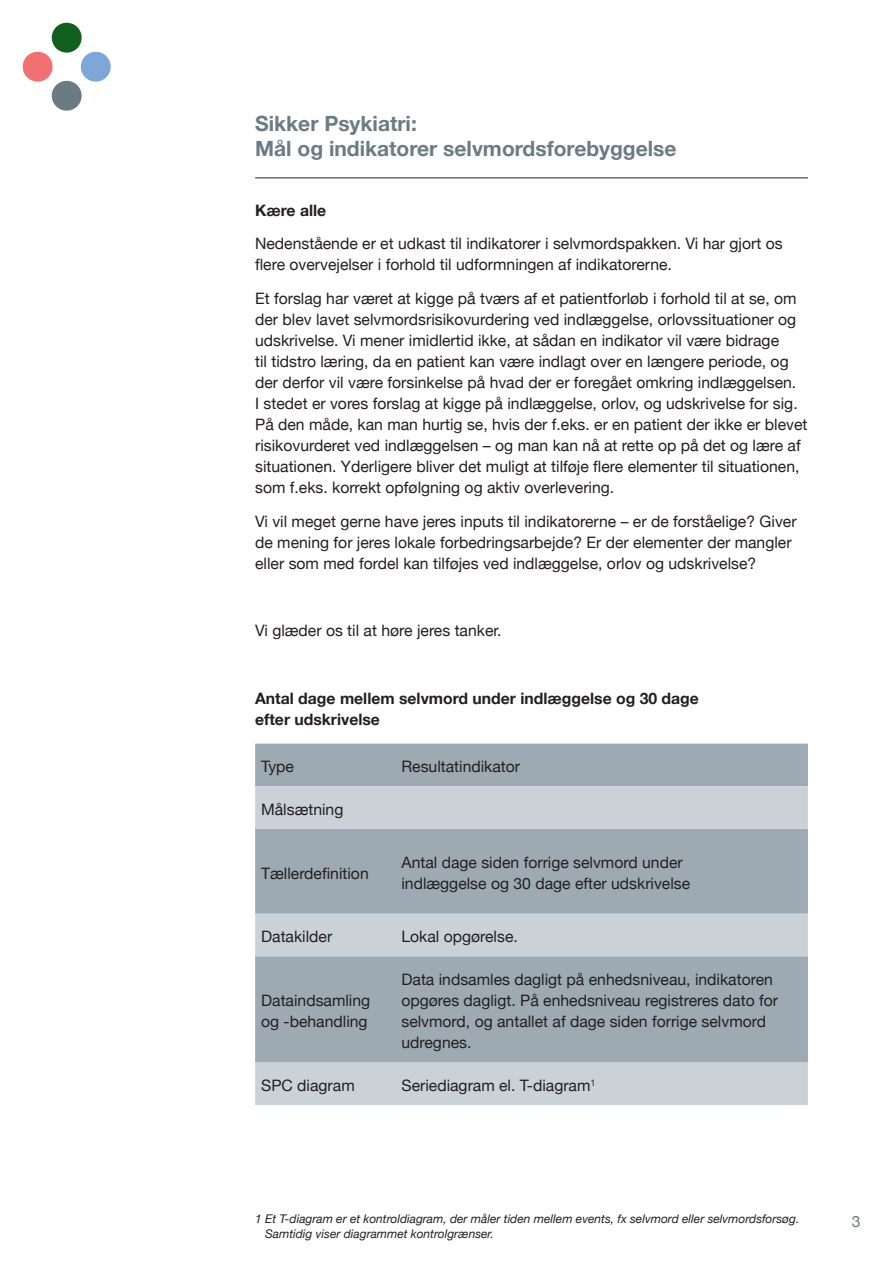
<style>
.page{position:relative;width:893px;height:1263px;background:#fff}
.page>*{position:absolute;margin:0;border:0;box-sizing:border-box;transform-origin:0 0}
.Overskrift{font:700 21px/25.2px "Helvetica Neue";color:#6b7a83}
.Brød{font:15.75px/21px "Helvetica Neue";color:#231f20}
.Brød-2{font:700 15.75px/21px "Helvetica Neue";color:#231f20}
.Brød-3{font:15.75px "Helvetica Neue";color:#6b7a83}
.Note{font:italic 12px/15px "Helvetica Neue";color:#231f20}
</style>
<div class="page">
<svg style="left:22px;top:22px;width:89px;height:89px"></svg>
<hr style="left:255px;top:177px;width:553px;height:1px;background:#231f20">
<div style="left:255px;top:744px;width:553px;height:42px;background:#9eaab3"></div>
<svg style="left:255px;top:786px;width:553px;height:319px;background:#b0bac1"></svg>
<p class="Overskrift" style="left:255px;top:111px;width:423px">Sikker Psykiatri:<br>Mål og indikatorer selvmordsforebyggelse</p>
<p class="Brød-2" style="left:255px;top:200px;width:73px">Kære alle</p>
<p class="Brød" style="left:255px;top:234px;width:529px">Nedenstående er et udkast til indikatorer i selvmordspakken. Vi har gjort os flere overvejelser i forhold til udformningen af indikatorerne.</p>
<p class="Brød" style="left:255px;top:289px;width:554px">Et forslag har været at kigge på tværs af et patientforløb i forhold til at se, om der blev lavet selvmordsrisikovurdering ved indlæggelse, orlovssituationer og udskrivelse. Vi mener imidlertid ikke, at sådan en indikator vil være bidrage<br>til tidstro læring, da en patient kan være indlagt over en længere periode, og der derfor vil være forsinkelse på hvad der er foregået omkring indlæggelsen.<br>I stedet er vores forslag at kigge på indlæggelse, orlov, og udskrivelse for sig.<br>På den måde, kan man hurtig se, hvis der f.eks. er en patient der ikke er blevet risikovurderet ved indlæggelsen – og man kan nå at rette op på det og lære af situationen. Yderligere bliver det muligt at tilføje flere elementer til situationen, som f.eks. korrekt opfølgning og aktiv overlevering.</p>
<p class="Brød" style="left:255px;top:512px;width:543px">Vi vil meget gerne have jeres inputs til indikatorerne – er de forståelige? Giver de mening for jeres lokale forbedringsarbejde? Er der elementer der mangler eller som med fordel kan tilføjes ved indlæggelse, orlov og udskrivelse?</p>
<p class="Brød" style="left:255px;top:621px;width:248px">Vi glæder os til at høre jeres tanker.</p>
<p class="Brød-2" style="left:255px;top:688px;width:445px">Antal dage mellem selvmord under indlæggelse og 30 dage efter udskrivelse</p>
<p class="Brød" style="left:261px;top:757px;width:34px">Type</p>
<p class="Brød" style="left:401px;top:757px;width:120px">Resultatindikator</p>
<p class="Brød" style="left:261px;top:800px;width:84px">Målsætning</p>
<p class="Brød" style="left:261px;top:863px;width:109px">Tællerdefinition</p>
<p class="Brød" style="left:401px;top:853px;width:290px">Antal dage siden forrige selvmord under indlæggelse og 30 dage efter udskrivelse</p>
<p class="Brød" style="left:261px;top:927px;width:73px">Datakilder</p>
<p class="Brød" style="left:401px;top:927px;width:118px">Lokal opgørelse.</p>
<p class="Brød" style="left:261px;top:991px;width:111px">Dataindsamling og -behandling</p>
<p class="Brød" style="left:401px;top:970px;width:378px">Data indsamles dagligt på enhedsniveau, indikatoren opgøres dagligt. På enhedsniveau registreres dato for selvmord, og antallet af dage siden forrige selvmord udregnes.</p>
<p class="Brød" style="left:261px;top:1076px;width:95px">SPC diagram</p>
<p class="Brød" style="left:401px;top:1076px;width:196px">Seriediagram el. T-diagram<sup>1</sup></p>
<p class="Note" style="left:265px;top:1212px;width:536px;text-indent:-10px">1 Et T-diagram er et kontroldiagram, der måler tiden mellem events, fx selvmord eller selvmordsforsøg.<br>Samtidig viser diagrammet kontrolgrænser.</p>
<p class="Brød-3" style="left:852px;top:1210px;width:10px">3</p>
</div>
